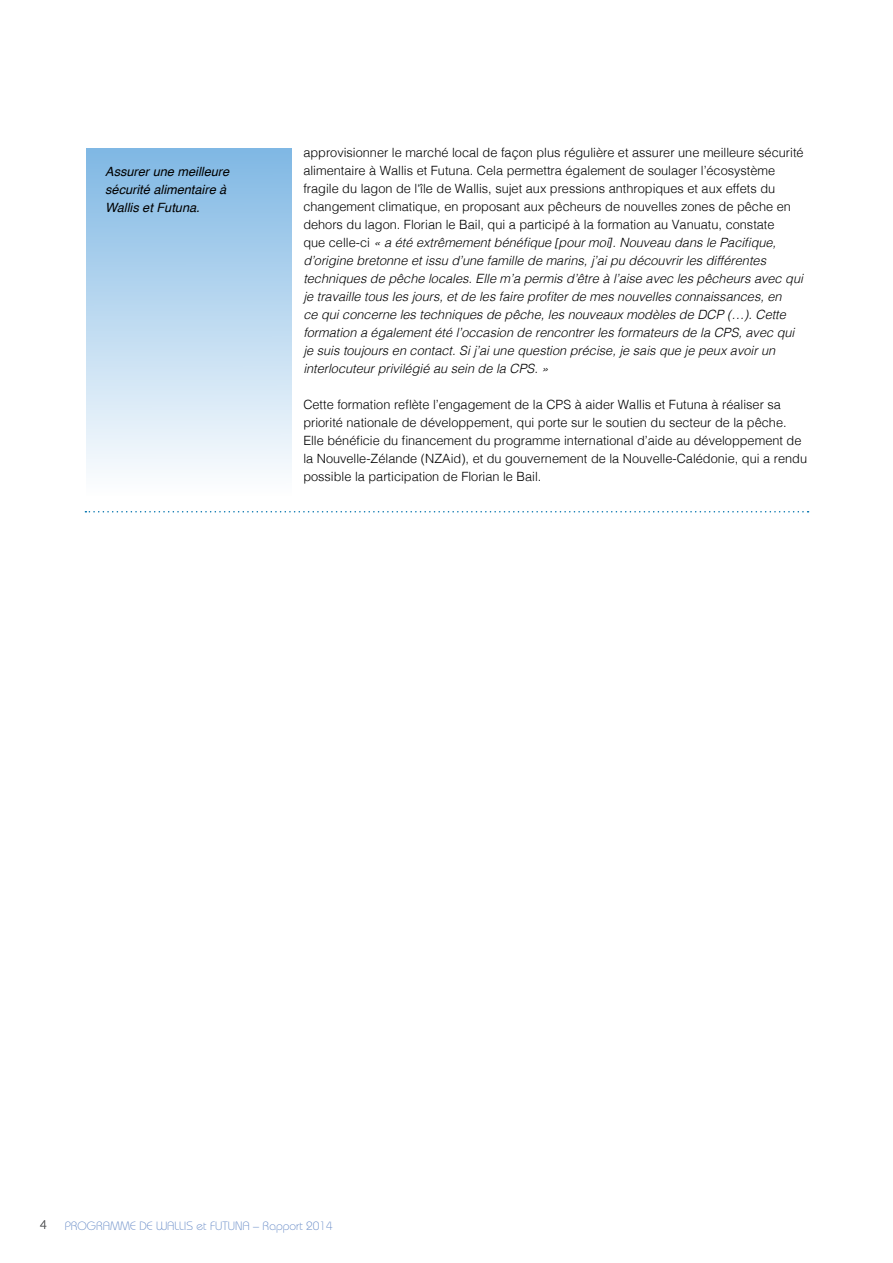
<style>
.page{position:relative;width:893px;height:1263px;background:#fff}
.page>*{position:absolute;margin:0;border:0;box-sizing:border-box;transform-origin:0 0}
.t1{font:300 13.5px "Myriad Pro";color:#58595b}
.t2{font:italic 300 12.75px/18px "Helvetica";color:#000}
.t3{font:300 12.75px/18px "Helvetica";color:#000}
.t4{font:italic 12.75px/18px "Helvetica";color:#000}
.t5{font:300 12px "Bauhaus";color:#5f85c4}
.s1{font-style:normal}
.s2{font-family:"Myriad Pro";font-weight:400}
</style>
<div class="page">
<div style="left:86px;top:148px;width:206px;height:347px;background:linear-gradient(to bottom,#7fb7e4,#fdfefe)"></div>
<svg style="left:85px;top:511px;width:723px;height:1px"></svg>
<p class="t4" style="left:105px;top:163px;width:125px">Assurer une meilleure sécurité alimentaire à<br>Wallis et Futuna.</p>
<p class="t2" style="left:303px;top:143px;width:502px"><span class="s1">approvisionner le marché local de façon plus régulière et assurer une meilleure sécurité alimentaire à Wallis et Futuna. Cela permettra également de soulager l’écosystème fragile du lagon de l‘île de Wallis, sujet aux pressions anthropiques et aux effets du changement climatique, en proposant aux pêcheurs de nouvelles zones de pêche en dehors du lagon. Florian le Bail, qui a participé à la formation au Vanuatu, constate<br>que celle-ci</span> « a été extrêmement bénéfique <span class="s2">[</span>pour moi<span class="s2">]</span>. Nouveau dans le Pacifique, d’origine bretonne et issu d’une famille de marins, j’ai pu découvrir les différentes techniques de pêche locales. Elle m’a permis d’être à l’aise avec les pêcheurs avec qui je travaille tous les jours, et de les faire profiter de mes nouvelles connaissances, en<br>ce qui concerne les techniques de pêche, les nouveaux modèles de DCP (…). Cette formation a également été l’occasion de rencontrer les formateurs de la CPS, avec qui je suis toujours en contact. Si j’ai une question précise, je sais que je peux avoir un interlocuteur privilégié au sein de la CPS. »</p>
<p class="t3" style="left:303px;top:395px;width:505px">Cette formation reflète l’engagement de la CPS à aider Wallis et Futuna à réaliser sa priorité nationale de développement, qui porte sur le soutien du secteur de la pêche.<br>Elle bénéficie du financement du programme international d’aide au développement de la Nouvelle-Zélande (NZAid), et du gouvernement de la Nouvelle-Calédonie, qui a rendu possible la participation de Florian le Bail.</p>
<p class="t1" style="left:40px;top:1216px;width:8px">4</p>
<p class="t5" style="left:65px;top:1218px;width:269px">PROGRAMME DE WALLIS et FUTUNA – Rapport 2014</p>
</div>
